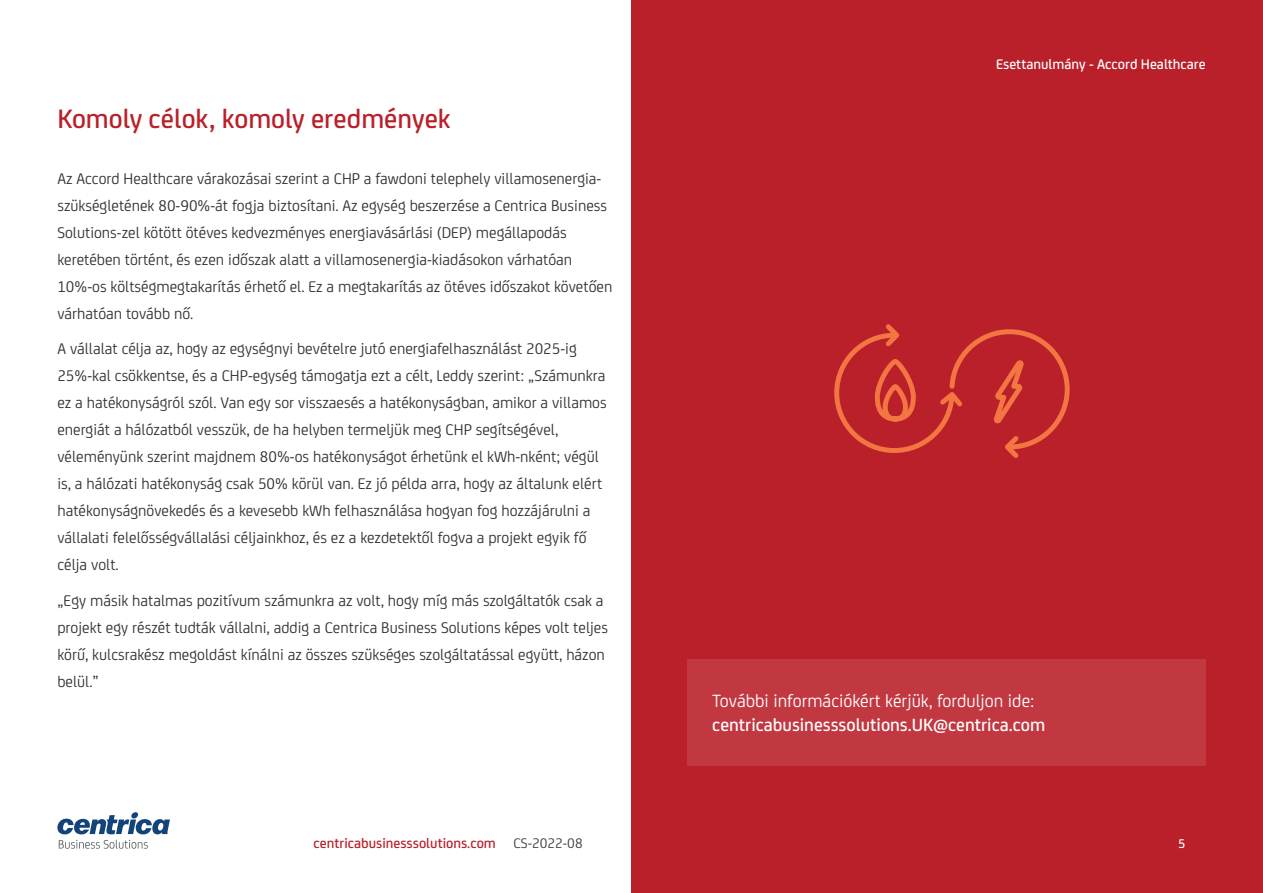
<style>
.page{position:relative;width:1263px;height:893px;background:#fff}
.page>*{position:absolute;margin:0;border:0;box-sizing:border-box;transform-origin:0 0}
.t1{font:500 28.5px "FS Joey Pro";color:#ba2029}
.t2{font:18.9px "FS Joey Pro";color:#fff}
.t3{font:500 18.9px "FS Joey Pro";color:#fff}
.t4{font:16.5px/27px "FS Joey Pro";color:#2f3336}
.t5{font:500 14.85px "FS Joey Pro";color:#ba2029}
.t6{font:500 14.85px "FS Joey Pro";color:#fff}
.t7{font:500 13.5px "FS Joey Pro";color:#fff}
.s1{font-weight:400;color:#3e3e3f}
</style>
<div class="page">
<div style="left:631px;top:0;width:632px;height:893px;background:#ba2029"></div>
<svg style="left:57px;top:812px;width:113px;height:22px"></svg>
<svg style="left:59px;top:840px;width:89px;height:9px"></svg>
<div style="left:687px;top:659px;width:518px;height:106px;background:#c23841"></div>
<svg style="left:834px;top:324px;width:236px;height:134px"></svg>
<h1 class="t1" style="left:57px;top:97px;width:395px">Komoly célok, komoly eredmények</h1>
<p class="t4" style="left:57px;top:164px;width:556px">Az Accord Healthcare várakozásai szerint a CHP a fawdoni telephely villamosenergia&shy;szükségletének 80-90%-át fogja biztosítani. Az egység beszerzése a Centrica Business Solutions-zel kötött ötéves kedvezményes energiavásárlási (DEP) megállapodás keretében történt, és ezen időszak alatt a villamosenergia-kiadásokon várhatóan 10%-os költségmegtakarítás érhető el. Ez a megtakarítás az ötéves időszakot követően várhatóan tovább nő.</p>
<p class="t4" style="left:57px;top:334px;width:551px">A vállalat célja az, hogy az egységnyi bevételre jutó energiafelhasználást 2025-ig 25%-kal csökkentse, és a CHP-egység támogatja ezt a célt, Leddy szerint: „Számunkra ez a hatékonyságról szól. Van egy sor visszaesés a hatékonyságban, amikor a villamos energiát a hálózatból vesszük, de ha helyben termeljük meg CHP segítségével, véleményünk szerint majdnem 80%-os hatékonyságot érhetünk el kWh-nként; végül is, a hálózati hatékonyság csak 50% körül van. Ez jó példa arra, hogy az általunk elért hatékonyságnövekedés és a kevesebb kWh felhasználása hogyan fog hozzájárulni a vállalati felelősségvállalási céljainkhoz, és ez a kezdetektől fogva a projekt egyik fő célja volt.</p>
<p class="t4" style="left:57px;top:586px;width:552px">„Egy másik hatalmas pozitívum számunkra az volt, hogy míg más szolgáltatók csak a projekt egy részét tudták vállalni, addig a Centrica Business Solutions képes volt teljes körű, kulcsrakész megoldást kínálni az összes szükséges szolgáltatással együtt, házon belül.”</p>
<p class="t6" style="left:996px;top:53px;width:211px">Esettanulmány - Accord Healthcare</p>
<p class="t2" style="left:712px;top:688px;width:324px">További információkért kérjük, forduljon ide:</p>
<p class="t3" style="left:712px;top:711px;width:334px">centricabusinesssolutions.UK@centrica.com</p>
<p class="t5" style="left:314px;top:832px;width:271px">centricabusinesssolutions.com <span class="s1">CS-2022-08</span></p>
<p class="t7" style="left:1178px;top:834px;width:9px">5</p>
</div>
